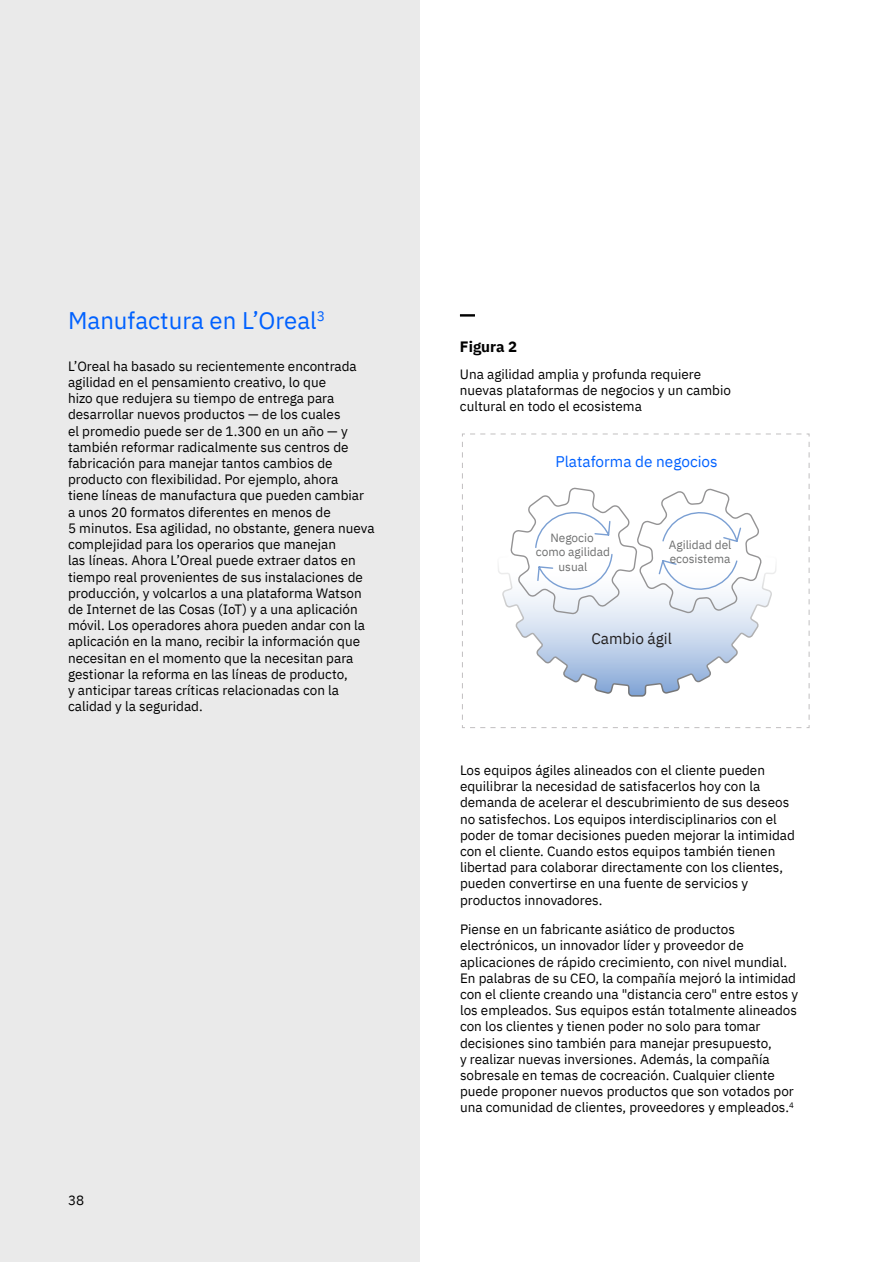
<style>
.page{position:relative;width:893px;height:1263px;background:#fff}
.page>*{position:absolute;margin:0;border:0;box-sizing:border-box;transform-origin:0 0}
.t1{font:24px "IBM Plex Sans";color:#0061ff}
.t2{font:15.45px "IBM Plex Sans";color:#0061ff}
.t3{font:15.45px "IBM Plex Sans";color:#221f1f}
.t4{font:700 15px "IBM Plex Sans";color:#000}
.t5{font:13.5px/16.2px "IBM Plex Sans";color:#000}
.t6{font:11.85px/14.2px "IBM Plex Sans";color:#6e6f6f;text-align:center}
</style>
<div class="page">
<div style="left:0;top:0;width:419px;height:1262px;background:#eaeaea"></div>
<svg style="left:462px;top:434px;width:348px;height:294px"></svg>
<svg style="left:460px;top:314px;width:15px;height:2px"></svg>
<p class="t1" style="left:68px;top:302px;width:259px">Manufactura en L’Oreal<sup>3</sup></p>
<p class="t5" style="left:68px;top:357px;width:308px">L’Oreal ha basado su recientemente encontrada agilidad en el pensamiento creativo, lo que<br>hizo que redujera su tiempo de entrega para desarrollar nuevos productos — de los cuales<br>el promedio puede ser de 1.300 en un año — y también reformar radicalmente sus centros de fabricación para manejar tantos cambios de producto con flexibilidad. Por ejemplo, ahora<br>tiene líneas de manufactura que pueden cambiar a unos 20 formatos diferentes en menos de<br>5 minutos. Esa agilidad, no obstante, genera nueva complejidad para los operarios que manejan<br>las líneas. Ahora L’Oreal puede extraer datos en tiempo real provenientes de sus instalaciones de producción, y volcarlos a una plataforma Watson de Internet de las Cosas (IoT) y a una aplicación móvil. Los operadores ahora pueden andar con la aplicación en la mano, recibir la información que necesitan en el momento que la necesitan para gestionar la reforma en las líneas de producto,<br>y anticipar tareas críticas relacionadas con la calidad y la seguridad.</p>
<p class="t5" style="left:68px;top:1191px;width:18px">38</p>
<p class="t4" style="left:460px;top:335px;width:59px">Figura 2</p>
<p class="t5" style="left:460px;top:365px;width:272px">Una agilidad amplia y profunda requiere nuevas plataformas de negocios y un cambio cultural en todo el ecosistema</p>
<p class="t2" style="left:555px;top:450px;width:164px">Plataforma de negocios</p>
<p class="t6" style="left:536px;top:530px;width:76px">Negocio como agilidad usual</p>
<p class="t6" style="left:669px;top:536px;width:64px;text-align:left">Agilidad del ecosistema</p>
<p class="t3" style="left:591px;top:626px;width:82px">Cambio ágil</p>
<p class="t5" style="left:460px;top:761px;width:336px">Los equipos ágiles alineados con el cliente pueden equilibrar la necesidad de satisfacerlos hoy con la demanda de acelerar el descubrimiento de sus deseos no satisfechos. Los equipos interdisciplinarios con el poder de tomar decisiones pueden mejorar la intimidad con el cliente. Cuando estos equipos también tienen libertad para colaborar directamente con los clientes, pueden convertirse en una fuente de servicios y productos innovadores.</p>
<p class="t5" style="left:460px;top:920px;width:340px">Piense en un fabricante asiático de productos electrónicos, un innovador líder y proveedor de aplicaciones de rápido crecimiento, con nivel mundial.<br>En palabras de su CEO, la compañía mejoró la intimidad con el cliente creando una "distancia cero" entre estos y los empleados. Sus equipos están totalmente alineados con los clientes y tienen poder no solo para tomar decisiones sino también para manejar presupuesto,<br>y realizar nuevas inversiones. Además, la compañía sobresale en temas de cocreación. Cualquier cliente puede proponer nuevos productos que son votados por una comunidad de clientes, proveedores y empleados.<sup>4</sup></p>
</div>
